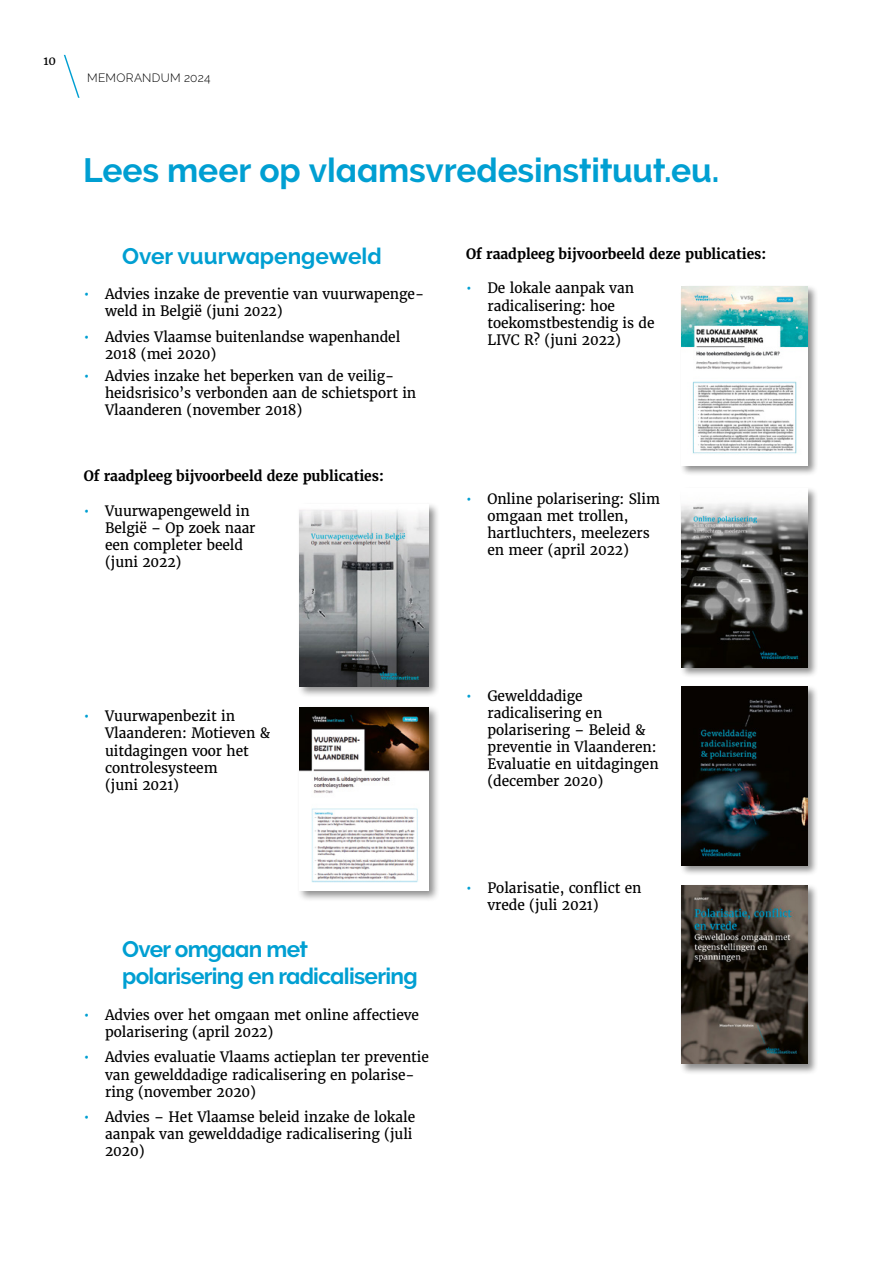
<style>
.page{position:relative;width:893px;height:1263px;background:#fff}
.page>*{position:absolute;margin:0;border:0;box-sizing:border-box;transform-origin:0 0}
.t1{font:700 33.6px "Raleway";letter-spacing:-.005em;color:#009fd2}
.t2{font:700 22.5px/27px "Raleway";letter-spacing:-.03em;color:#009fd2}
.t3{font:700 22.5px "Raleway";color:#009fd2}
.t4{font:14.25px/17.1px "Merriweather";letter-spacing:-.005em;color:#000}
.t5{font:700 14.25px "Merriweather";letter-spacing:-.005em;color:#000}
.t6{font:300 12px "Raleway";letter-spacing:.025em;color:#000}
.t7{font:12px "Merriweather";color:#000}
.s1{color:#009fd2}
</style>
<div class="page">
<svg style="left:63px;top:54px;width:17px;height:44px"></svg>
<div style="left:297px;top:502px;width:143px;height:196px;background:#000;opacity:.45"></div>
<img style="left:300px;top:504px;width:129px;height:183px">
<div style="left:679px;top:284px;width:139px;height:192px;background:#000;opacity:.45"></div>
<img style="left:681px;top:286px;width:127px;height:179px">
<div style="left:679px;top:685px;width:139px;height:191px;background:#000;opacity:.45"></div>
<img style="left:681px;top:687px;width:127px;height:178px">
<div style="left:297px;top:705px;width:143px;height:197px;background:#000;opacity:.45"></div>
<div style="left:300px;top:708px;width:129px;height:182px;background:#fff"></div>
<img style="left:300px;top:708px;width:129px;height:174px">
<div style="left:679px;top:486px;width:139px;height:192px;background:#000;opacity:.45"></div>
<img style="left:681px;top:488px;width:127px;height:179px">
<div style="left:679px;top:883px;width:139px;height:191px;background:#000;opacity:.45"></div>
<img style="left:681px;top:885px;width:127px;height:179px">
<p class="t7" style="left:43px;top:53px;width:14px">10</p>
<p class="t6" style="left:87px;top:71px;width:125px">MEMORANDUM 2024</p>
<h1 class="t1" style="left:83px;top:151px;width:638px">Lees meer op vlaamsvredesinstituut.eu.</h1>
<h2 class="t3" style="left:122px;top:243px;width:261px">Over vuurwapengeweld</h2>
<p class="t4" style="left:105px;top:286px;width:320px;text-indent:-21px"><span class="s1">•</span> Advies inzake de preventie van vuurwapenge&shy;weld in België (juni 2022)</p>
<p class="t4" style="left:105px;top:328px;width:297px;text-indent:-21px"><span class="s1">•</span> Advies Vlaamse buitenlandse wapenhandel<br>2018 (mei 2020)</p>
<p class="t4" style="left:105px;top:367px;width:313px;text-indent:-21px"><span class="s1">•</span> Advies inzake het beperken van de veilig&shy;heidsrisico’s verbonden aan de schietsport in<br>Vlaanderen (november 2018)</p>
<p class="t5" style="left:84px;top:467px;width:302px">Of raadpleeg bijvoorbeeld deze publicaties:</p>
<p class="t4" style="left:105px;top:502px;width:152px;text-indent:-21px"><span class="s1">•</span> Vuurwapengeweld in<br>België – Op zoek naar een completer beeld (juni 2022)</p>
<p class="t5" style="left:466px;top:245px;width:302px">Of raadpleeg bijvoorbeeld deze publicaties:</p>
<p class="t4" style="left:487px;top:280px;width:169px;text-indent:-21px"><span class="s1">•</span> De lokale aanpak van radicalisering: hoe toekomstbestendig is de<br>LIVC R? (juni 2022)</p>
<p class="t4" style="left:487px;top:490px;width:174px;text-indent:-21px"><span class="s1">•</span> Online polarisering: Slim omgaan met trollen, hartluchters, meelezers en meer (april 2022)</p>
<p class="t4" style="left:105px;top:708px;width:167px;text-indent:-21px"><span class="s1">•</span> Vuurwapenbezit in<br>Vlaanderen: Motieven &amp; uitdagingen voor het controlesysteem<br>(juni 2021)</p>
<h2 class="t2" style="left:122px;top:936px;width:297px">Over omgaan met polarisering en radicalisering</h2>
<p class="t4" style="left:105px;top:1006px;width:315px;text-indent:-21px"><span class="s1">•</span> Advies over het omgaan met online affectieve polarisering (april 2022)</p>
<p class="t4" style="left:105px;top:1049px;width:325px;text-indent:-21px"><span class="s1">•</span> Advies evaluatie Vlaams actieplan ter preventie van gewelddadige radicalisering en polarise&shy;ring (november 2020)</p>
<p class="t4" style="left:105px;top:1108px;width:312px;text-indent:-21px"><span class="s1">•</span> Advies – Het Vlaamse beleid inzake de lokale aanpak van gewelddadige radicalisering (juli<br>2020)</p>
<p class="t4" style="left:487px;top:687px;width:173px;text-indent:-21px"><span class="s1">•</span> Gewelddadige radicalisering en polarisering – Beleid &amp; preventie in Vlaanderen:<br>Evaluatie en uitdagingen (december 2020)</p>
<p class="t4" style="left:487px;top:879px;width:155px;text-indent:-21px"><span class="s1">•</span> Polarisatie, conflict en vrede (juli 2021)</p>
</div>
